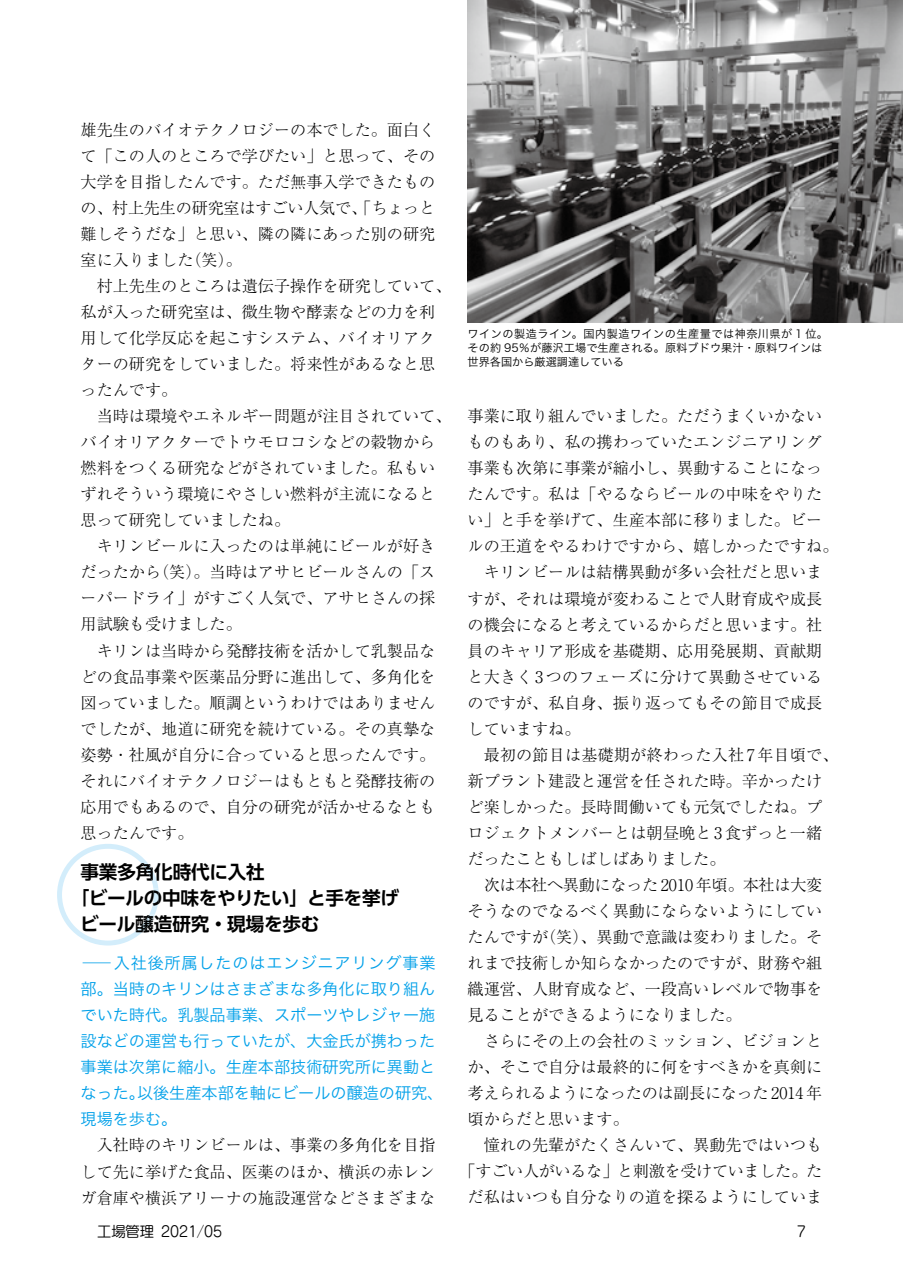
<style>
.page{position:relative;width:903px;height:1275px;background:#fff}
.page>*{position:absolute;margin:0;border:0;box-sizing:border-box;transform-origin:0 0}
.t1{font:700 18.55px "UD Shin Go Pro De";letter-spacing:-.015em;color:#000}
.t2{font:300 16.1px/26.1px "Ryumin Pro";color:#000;text-align:justify}
.t3{font:16.1px/26.1px "Hira Kaku Pro W3";color:#00a0e9;scale:1.9 1}
.t4{font:300 16.1px/26.1px "Ryumin Pr 6";color:#000}
.t5{font:300 16.1px "Ryumin Pro";letter-spacing:-.02em;color:#000}
.t6{font:14.88px "Seurat Pro M";letter-spacing:-.05em;color:#000}
.t7{font:11.2px/14.3px "Hira Kaku Pro W3";letter-spacing:.01em;color:#000}
.s1{font-family:"Ryumin Pr 6"}
.s2{font-family:"Ryumin Pro"}
</style>
<div class="page">
<svg style="left:57px;top:844px;width:102px;height:101px"></svg>
<img style="left:468px;top:0;width:435px;height:323px">
<p class="t2" style="left:81px;top:115px;width:356px"><span class="s1">雄先生</span>のバイオテクノロジーの<span class="s1">本</span>でした。<span class="s1">面白</span>くて「この<span class="s1">人</span>のところで<span class="s1">学</span>びたい」と<span class="s1">思</span>って、その<span class="s1">大学</span>を<span class="s1">目指</span>したんです。ただ<span class="s1">無事入学</span>できたものの、<span class="s1">村上先生</span>の<span class="s1">研究室</span>はすごい<span class="s1">人気</span>で、「ちょっと<span class="s1">難</span>しそうだな」と<span class="s1">思</span>い、<span class="s1">隣</span>の<span class="s1">隣</span>にあった<span class="s1">別</span>の<span class="s1">研究室</span>に<span class="s1">入</span>りました（<span class="s1">笑</span>）。</p>
<p class="t4" style="left:81px;top:272px;width:372px;text-indent:16px">村上先生<span class="s2">のところは</span>遺伝子操作<span class="s2">を</span>研究<span class="s2">していて、</span>私<span class="s2">が</span>入<span class="s2">った</span>研究室<span class="s2">は、</span>微生物<span class="s2">や</span>酵素<span class="s2">などの</span>力<span class="s2">を</span>利</p>
<p class="t2" style="left:81px;top:324px;width:356px"><span class="s1">用</span>して<span class="s1">化学反応</span>を<span class="s1">起</span>こすシステム、バイオリアクターの<span class="s1">研究</span>をしていました。<span class="s1">将来性</span>があるなと<span class="s1">思</span>ったんです。</p>
<p class="t2" style="left:81px;top:402px;width:372px;text-align:left;text-indent:16px"><span class="s1">当時</span>は<span class="s1">環境</span>やエネルギー<span class="s1">問題</span>が<span class="s1">注目</span>されていて、バイオリアクターでトウモロコシなどの<span class="s1">穀物</span>から<span class="s1">燃料</span>をつくる<span class="s1">研究</span>などがされていました。<span class="s1">私</span>もいずれそういう<span class="s1">環境</span>にやさしい<span class="s1">燃料</span>が<span class="s1">主流</span>になると<span class="s1">思</span>って<span class="s1">研究</span>していましたね。</p>
<p class="t2" style="left:81px;top:532px;width:356px;text-indent:16px">キリンビールに<span class="s1">入</span>ったのは<span class="s1">単純</span>にビールが<span class="s1">好</span>きだったから（<span class="s1">笑</span>）。<span class="s1">当時</span>はアサヒビールさんの「スーパードライ」がすごく<span class="s1">人気</span>で、アサヒさんの<span class="s1">採用試験</span>も<span class="s1">受</span>けました。</p>
<p class="t2" style="left:97px;top:636px;width:340px">キリンは<span class="s1">当時</span>から<span class="s1">発酵技術</span>を<span class="s1">活</span>かして<span class="s1">乳製品</span>な</p>
<p class="t4" style="left:81px;top:662px;width:356px"><span class="s2">どの</span>食品事業<span class="s2">や</span>医薬品分野<span class="s2">に</span>進出<span class="s2">して、</span>多角化<span class="s2">を</span></p>
<p class="t2" style="left:81px;top:688px;width:356px"><span class="s1">図</span>っていました。<span class="s1">順調</span>というわけではありませんでしたが、<span class="s1">地道</span>に<span class="s1">研究</span>を<span class="s1">続</span>けている。その<span class="s1">真摯</span>な<span class="s1">姿勢</span>・<span class="s1">社風</span>が<span class="s1">自分</span>に<span class="s1">合</span>っていると<span class="s1">思</span>ったんです。それにバイオテクノロジーはもともと<span class="s1">発酵技術</span>の<span class="s1">応用</span>でもあるので、<span class="s1">自分</span>の<span class="s1">研究</span>が<span class="s1">活</span>かせるなとも<span class="s1">思</span>ったんです。</p>
<p class="t1" style="left:81px;top:857px;width:186px">事業多角化時代に入社</p>
<p class="t1" style="left:71px;top:883px;width:330px">「ビールの中味をやりたい」と手を挙げ</p>
<p class="t1" style="left:80px;top:909px;width:241px">ビール醸造研究・現場を歩む</p>
<p class="t3" style="left:81px;top:949px;width:192px">―入社後所属したのはエンジニアリング事業部。当時のキリンはさまざまな多角化に取り組んでいた時代。乳製品事業、スポーツやレジャー施設などの運営も行っていたが、大金氏が携わった事業は次第に縮小。生産本部技術研究所に異動となった。以後生産本部を軸にビールの醸造の研究、現場を歩む。</p>
<p class="t2" style="left:81px;top:1131px;width:356px;text-indent:16px"><span class="s1">入社時</span>のキリンビールは、<span class="s1">事業</span>の<span class="s1">多角化</span>を<span class="s1">目指</span>して<span class="s1">先</span>に<span class="s1">挙</span>げた<span class="s1">食品</span>、<span class="s1">医薬</span>のほか、<span class="s1">横浜</span>の<span class="s1">赤</span>レンガ<span class="s1">倉庫</span>や<span class="s1">横浜</span>アリーナの<span class="s1">施設運営</span>などさまざまな</p>
<p class="t7" style="left:468px;top:325px;width:362px">ワインの製造ライン。国内製造ワインの生産量では神奈川県が 1 位。その約 95％が藤沢工場で生産される。原料ブドウ果汁・原料ワインは世界各国から厳選調達している</p>
<p class="t2" style="left:468px;top:402px;width:356px"><span class="s1">事業</span>に<span class="s1">取</span>り<span class="s1">組</span>んでいました。ただうまくいかない</p>
<p class="t2" style="left:468px;top:428px;width:356px">ものもあり、<span class="s1">私</span>の<span class="s1">携</span>わっていたエンジニアリング</p>
<p class="t2" style="left:468px;top:454px;width:356px"><span class="s1">事業</span>も<span class="s1">次第</span>に<span class="s1">事業</span>が<span class="s1">縮小</span>し、<span class="s1">異動</span>することになっ</p>
<p class="t2" style="left:468px;top:480px;width:356px">たんです。<span class="s1">私</span>は「やるならビールの<span class="s1">中味</span>をやりた</p>
<p class="t2" style="left:468px;top:506px;width:356px">い」と<span class="s1">手</span>を<span class="s1">挙</span>げて、<span class="s1">生産本部</span>に<span class="s1">移</span>りました。ビー</p>
<p class="t2" style="left:468px;top:532px;width:372px">ルの<span class="s1">王道</span>をやるわけですから、<span class="s1">嬉</span>しかったですね。</p>
<p class="t2" style="left:484px;top:558px;width:340px">キリンビールは<span class="s1">結構異動</span>が<span class="s1">多</span>い<span class="s1">会社</span>だと<span class="s1">思</span>いま</p>
<p class="t2" style="left:468px;top:584px;width:356px">すが、それは<span class="s1">環境</span>が<span class="s1">変</span>わることで<span class="s1">人財育成</span>や<span class="s1">成長</span></p>
<p class="t2" style="left:468px;top:610px;width:356px">の<span class="s1">機会</span>になると<span class="s1">考</span>えているからだと<span class="s1">思</span>います。<span class="s1">社</span></p>
<p class="t4" style="left:468px;top:637px;width:356px">員<span class="s2">のキャリア</span>形成<span class="s2">を</span>基礎期<span class="s2">、</span>応用発展期<span class="s2">、</span>貢献期</p>
<p class="t2" style="left:468px;top:662px;width:356px">と<span class="s1">大</span>きく 3つのフェーズに<span class="s1">分</span>けて<span class="s1">異動</span>させているのですが、<span class="s1">私自身</span>、<span class="s1">振</span>り<span class="s1">返</span>ってもその<span class="s1">節目</span>で<span class="s1">成長</span>していますね。</p>
<p class="t4" style="left:484px;top:741px;width:356px">最初<span class="s2">の</span>節目<span class="s2">は</span>基礎期<span class="s2">が</span>終<span class="s2">わった</span>入社<span class="s2">7</span>年目頃<span class="s2">で、</span></p>
<p class="t2" style="left:467px;top:766px;width:356px"><span class="s1">新</span>プラント<span class="s1">建設</span>と<span class="s1">運営</span>を<span class="s1">任</span>された<span class="s1">時</span>。<span class="s1">辛</span>かったけど<span class="s1">楽</span>しかった。<span class="s1">長時間働</span>いても<span class="s1">元気</span>でしたね。プロジェクトメンバーとは<span class="s1">朝昼晩</span>と3<span class="s1">食</span>ずっと<span class="s1">一緒</span>だったこともしばしばありました。</p>
<p class="t2" style="left:467px;top:871px;width:356px;text-indent:16px"><span class="s1">次</span>は<span class="s1">本社</span>へ<span class="s1">異動</span>になった 2010 <span class="s1">年頃</span>。<span class="s1">本社</span>は<span class="s1">大変</span>そうなのでなるべく<span class="s1">異動</span>にならないようにしていたんですが（<span class="s1">笑</span>）、<span class="s1">異動</span>で<span class="s1">意識</span>は<span class="s1">変</span>わりました。それまで<span class="s1">技術</span>しか<span class="s1">知</span>らなかったのですが、<span class="s1">財務</span>や<span class="s1">組</span></p>
<p class="t4" style="left:467px;top:975px;width:356px">織運営<span class="s2">、</span>人財育成<span class="s2">など、</span>一段高<span class="s2">いレベルで</span>物事<span class="s2">を</span></p>
<p class="t2" style="left:467px;top:1001px;width:276px"><span class="s1">見</span>ることができるようになりました。</p>
<p class="t2" style="left:484px;top:1027px;width:340px">さらにその<span class="s1">上</span>の<span class="s1">会社</span>のミッション、ビジョンと</p>
<p class="t2" style="left:467px;top:1053px;width:356px">か、そこで<span class="s1">自分</span>は<span class="s1">最終的</span>に<span class="s1">何</span>をすべきかを<span class="s1">真剣</span>に</p>
<p class="t5" style="left:467px;top:1080px;width:356px"><span class="s1">考</span>えられるようになったのは<span class="s1">副長</span>になった 2014<span class="s1">年</span></p>
<p class="t2" style="left:467px;top:1105px;width:163px"><span class="s1">頃</span>からだと<span class="s1">思</span>います。</p>
<p class="t2" style="left:484px;top:1131px;width:340px"><span class="s1">憧</span>れの<span class="s1">先輩</span>がたくさんいて、<span class="s1">異動先</span>ではいつも</p>
<p class="t5" style="left:459px;top:1159px;width:364px">「すごい<span class="s1">人</span>がいるな」と<span class="s1">刺激</span>を<span class="s1">受</span>けていました。た</p>
<p class="t2" style="left:467px;top:1183px;width:356px">だ<span class="s1">私</span>はいつも<span class="s1">自分</span>なりの<span class="s1">道</span>を<span class="s1">探</span>るようにしていま</p>
<p class="t6" style="left:97px;top:1222px;width:127px">工場管理 2021／05</p>
<p class="t6" style="left:796px;top:1222px;width:11px">7</p>
</div>
